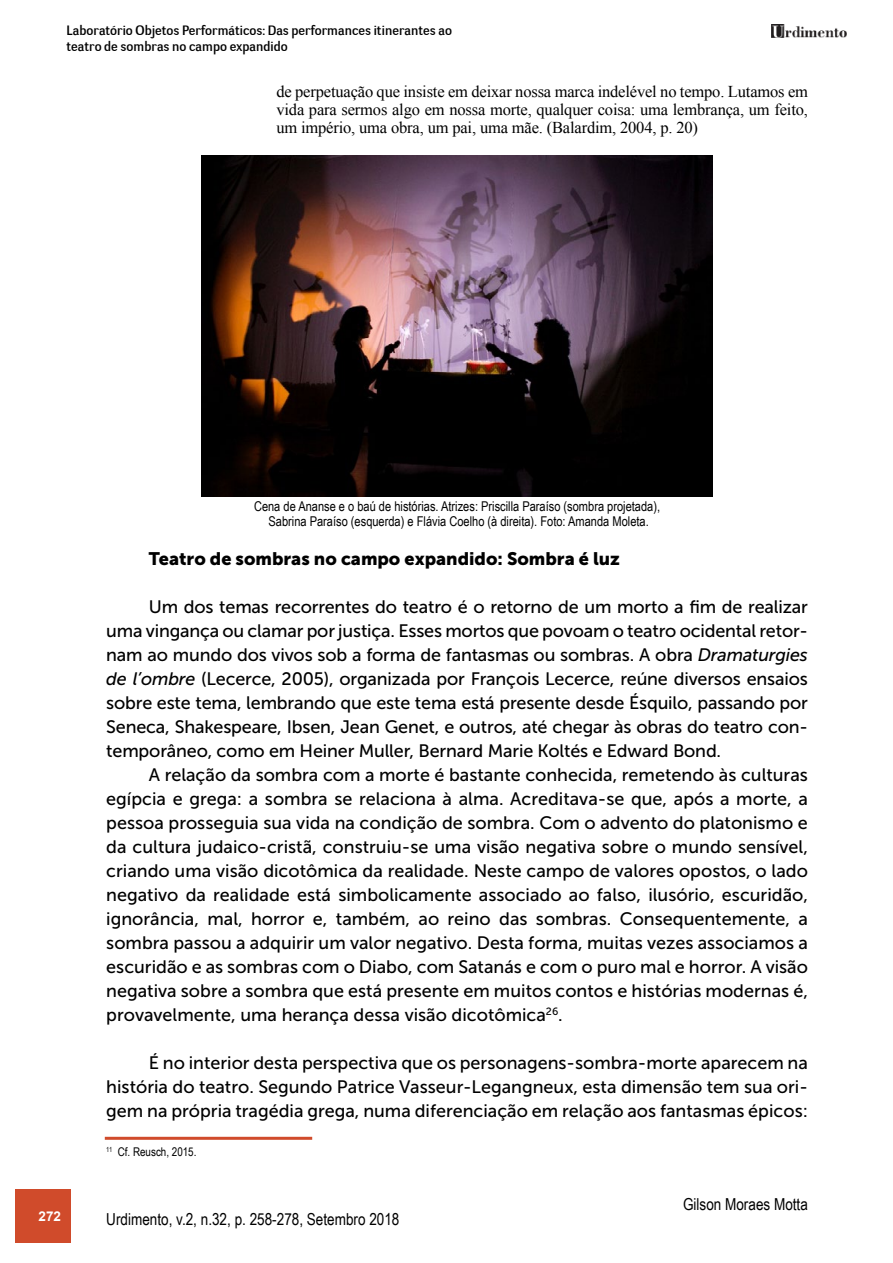
<style>
.page{position:relative;width:893px;height:1263px;background:#fff}
.page>*{position:absolute;margin:0;border:0;box-sizing:border-box;transform-origin:0 0}
.t1{font:18px/24px "Museo Sans 500";color:#000;text-align:justify}
.t2{font:18px "Museo Sans 900";color:#000}
.t3{font:16.5px/18px "Times New Roman";letter-spacing:-.01em;color:#000;text-align:justify}
.t4{font:16.5px "Arial Narrow";color:#000}
.t5{font:13.5px/15px "Arial Narrow";color:#000;text-align:center}
.t6{font:13.5px/16.2px "Negotiate Free";color:#000}
.t7{font:700 13.5px "Arial";color:#fff}
.t8{font:12px "Arial Narrow";color:#000}
.s1{font-style:italic}
</style>
<div class="page">
<img style="left:771px;top:25px;width:75px;height:13px">
<div style="left:15px;top:1189px;width:55px;height:53px;background:#d04b2b"></div>
<img style="left:202px;top:156px;width:510px;height:340px">
<hr style="left:106px;top:1137px;width:205px;height:3px;background:#d04b2b">
<p class="t6" style="left:67px;top:22px;width:387px">Laboratório Objetos Performáticos: Das performances itinerantes ao teatro de sombras no campo expandido</p>
<p class="t3" style="left:276px;top:82px;width:533px">de perpetuação que insiste em deixar nossa marca indelével no tempo. Lutamos em vida para sermos algo em nossa morte, qualquer coisa: uma lembrança, um feito, um império, uma obra, um pai, uma mãe. (Balardim, 2004, p. 20)</p>
<p class="t5" style="left:254px;top:498px;width:408px">Cena de Ananse e o baú de histórias. Atrizes: Priscilla Paraíso (sombra projetada),<br>Sabrina Paraíso (esquerda) e Flávia Coelho (à direita). Foto: Amanda Moleta.</p>
<p class="t2" style="left:149px;top:548px;width:473px">Teatro de sombras no campo expandido: Sombra é luz</p>
<p class="t1" style="left:106px;top:594px;width:703px;text-indent:43px">Um dos temas recorrentes do teatro é o retorno de um morto a fim de realizar uma vingança ou clamar por justiça. Esses mortos que povoam o teatro ocidental retor&shy;nam ao mundo dos vivos sob a forma de fantasmas ou sombras. A obra <span class="s1">Dramaturgies de l’ombre</span> (Lecerce, 2005), organizada por François Lecerce, reúne diversos ensaios sobre este tema, lembrando que este tema está presente desde Ésquilo, passando por Seneca, Shakespeare, Ibsen, Jean Genet, e outros, até chegar às obras do teatro con&shy;temporâneo, como em Heiner Muller, Bernard Marie Koltés e Edward Bond.</p>
<p class="t1" style="left:106px;top:762px;width:703px;text-indent:43px">A relação da sombra com a morte é bastante conhecida, remetendo às culturas egípcia e grega: a sombra se relaciona à alma. Acreditava-se que, após a morte, a pessoa prosseguia sua vida na condição de sombra. Com o advento do platonismo e da cultura judaico-cristã, construiu-se uma visão negativa sobre o mundo sensível, criando uma visão dicotômica da realidade. Neste campo de valores opostos, o lado negativo da realidade está simbolicamente associado ao falso, ilusório, escuridão, ignorância, mal, horror e, também, ao reino das sombras. Consequentemente, a sombra passou a adquirir um valor negativo. Desta forma, muitas vezes associamos a escuridão e as sombras com o Diabo, com Satanás e com o puro mal e horror. A visão negativa sobre a sombra que está presente em muitos contos e histórias modernas é, provavelmente, uma herança dessa visão dicotômica<sup>26</sup>.</p>
<p class="t1" style="left:106px;top:1050px;width:703px;text-indent:43px">É no interior desta perspectiva que os personagens-sombra-morte aparecem na história do teatro. Segundo Patrice Vasseur-Legangneux, esta dimensão tem sua ori&shy;gem na própria tragédia grega, numa diferenciação em relação aos fantasmas épicos:</p>
<p class="t8" style="left:106px;top:1142px;width:92px"><sup>11</sup> Cf. Reusch, 2015.</p>
<p class="t7" style="left:39px;top:1207px;width:24px">272</p>
<p class="t4" style="left:106px;top:1206px;width:295px">Urdimento, v.2, n.32, p. 258-278, Setembro 2018</p>
<p class="t4" style="left:683px;top:1192px;width:126px">Gilson Moraes Motta</p>
</div>
